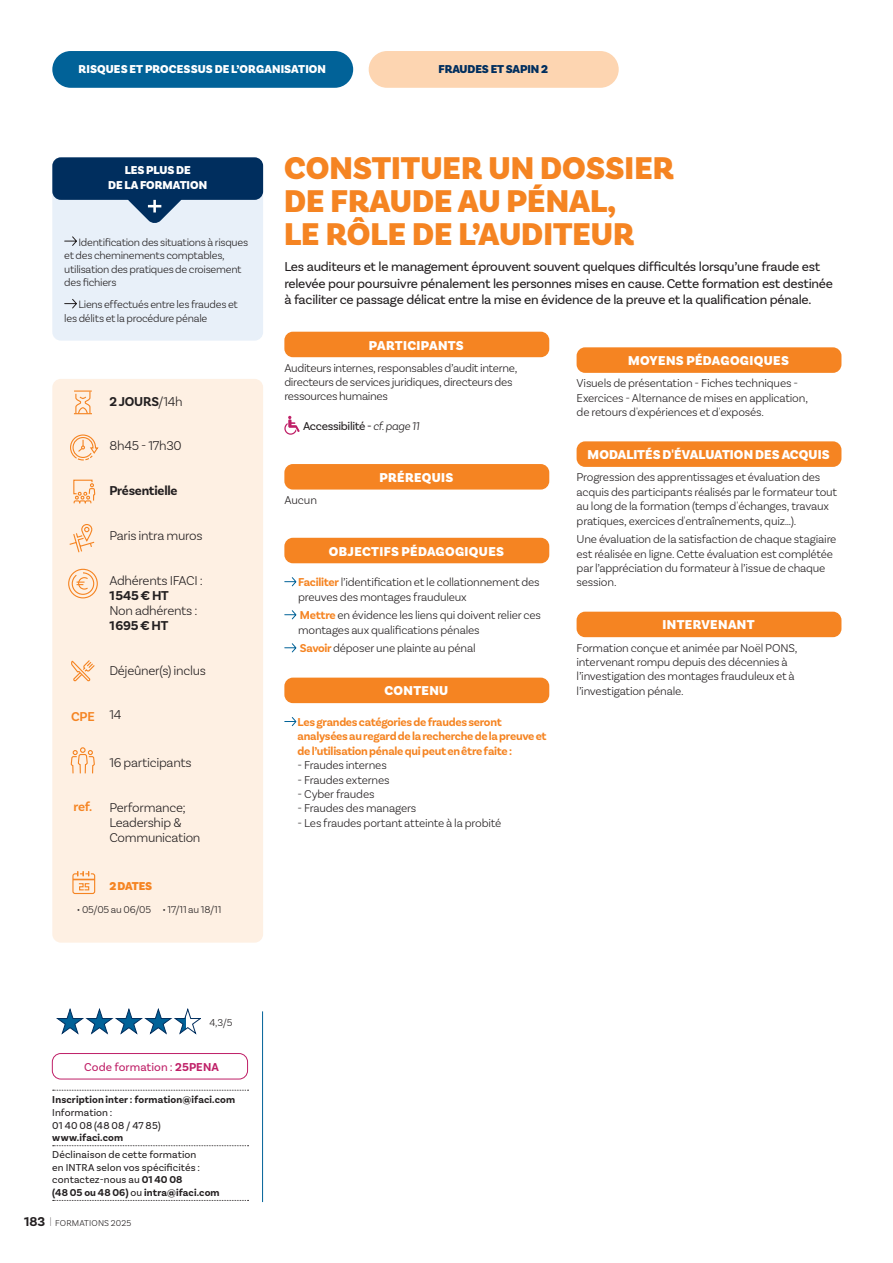
<style>
.page{position:relative;width:893px;height:1263px;background:#fff}
.page>*{position:absolute;margin:0;border:0;box-sizing:border-box;transform-origin:0 0}
.TitreContrInterne{font:900 33px/33px "Basic Sans";color:#f58422}
.Chapo2025{font:13.5px/16.2px "Basic Sans";letter-spacing:-.02em;color:#231f20}
.t1{font:300 13.5px/15px "Basic Sans";letter-spacing:-.02em;color:#231f20}
.t2{font:900 13.5px "Basic Sans";letter-spacing:.025em;color:#fff}
.t3{font:900 13.5px "Basic Sans";letter-spacing:.005em;color:#fff}
.t4{font:700 13.5px "Basic Sans";letter-spacing:-.015em;color:#231f20}
.t5{font:600 13.5px "Basic Sans";letter-spacing:-.02em;color:#f58422}
.TexteCourant2025{font:300 12px/14.4px "Basic Sans";letter-spacing:-.015em;color:#231f20}
.TexteCourant2025-2{font:700 12px/14.4px "Basic Sans";letter-spacing:-.02em;color:#f58422}
.t6{font:900 12px "Basic Sans";letter-spacing:.005em;color:#fff}
.t7{font:12px "Basic Sans";letter-spacing:-.025em;color:#231f20}
.t8{font:12px "Basic Sans";letter-spacing:.005em;color:#bf1f67}
.t9{font:900 12px "Basic Sans";letter-spacing:-.005em;color:#002e5e}
.t10{font:900 12px "Basic Sans";letter-spacing:-.025em;color:#f58422}
.t11{font:300 11.25px/13.5px "Basic Sans";letter-spacing:-.02em;color:#231f20}
.t12{font:700 10.5px/12.6px "Basic Sans";letter-spacing:.01em;color:#231f20}
.t13{font:10.5px/12.6px "Basic Sans";letter-spacing:.01em;color:#231f20}
.t14{font:300 10.5px "Basic Sans";letter-spacing:-.01em;color:#231f20}
.t15{font:300 9px "Basic Sans";letter-spacing:.015em;color:#231f20}
.s1{font-weight:300}
.s2{font-weight:700}
.s3{font-weight:300;font-style:italic}
.s4{font-weight:700;color:#f58422}
.s5{font-weight:400}
.s6{font-weight:700;font-size:13.5px}
.s7{font-weight:100;font-size:13.5px}
</style>
<div class="page">
<div style="left:52px;top:379px;width:211px;height:564px;background:#fef0e3;border-radius:9px"></div>
<hr style="left:262px;top:1011px;width:1px;height:191px;background:#016298">
<svg style="left:53px;top:1090px;width:196px;height:1px"></svg>
<svg style="left:53px;top:1145px;width:196px;height:1px"></svg>
<svg style="left:53px;top:1200px;width:196px;height:1px"></svg>
<div style="left:52px;top:1053px;width:196px;height:26px;border:1px solid #bf1f67;border-radius:9px"></div>
<div style="left:52px;top:157px;width:211px;height:184px;background:#e8f0f9;border-radius:9px"></div>
<div style="left:52px;top:157px;width:211px;height:43px;background:#002e5e;border-radius:9px"></div>
<svg style="left:64px;top:236px;width:13px;height:10px"></svg>
<svg style="left:64px;top:299px;width:13px;height:10px"></svg>
<svg style="left:126px;top:199px;width:57px;height:24px"></svg>
<svg style="left:74px;top:390px;width:18px;height:25px"></svg>
<div style="left:68px;top:569px;width:30px;height:29px;border:1px solid #f58422;border-radius:50%"></div>
<svg style="left:71px;top:572px;width:24px;height:23px"></svg>
<svg style="left:71px;top:747px;width:24px;height:27px"></svg>
<svg style="left:71px;top:660px;width:24px;height:22px"></svg>
<div style="left:284px;top:332px;width:265px;height:25px;background:#f58422;border-radius:9px"></div>
<svg style="left:284px;top:416px;width:16px;height:19px"></svg>
<div style="left:284px;top:464px;width:265px;height:26px;background:#f58422;border-radius:9px"></div>
<div style="left:284px;top:538px;width:265px;height:25px;background:#f58422;border-radius:9px"></div>
<svg style="left:284px;top:577px;width:13px;height:10px"></svg>
<svg style="left:284px;top:610px;width:13px;height:10px"></svg>
<svg style="left:284px;top:643px;width:13px;height:10px"></svg>
<div style="left:284px;top:678px;width:265px;height:25px;background:#f58422;border-radius:9px"></div>
<svg style="left:284px;top:717px;width:13px;height:10px"></svg>
<div style="left:577px;top:347px;width:264px;height:26px;background:#f58422;border-radius:9px"></div>
<div style="left:577px;top:441px;width:264px;height:26px;background:#f58422;border-radius:9px"></div>
<div style="left:577px;top:612px;width:264px;height:25px;background:#f58422;border-radius:9px"></div>
<svg style="left:56px;top:1008px;width:145px;height:27px"></svg>
<svg style="left:69px;top:434px;width:30px;height:119px"></svg>
<div style="left:369px;top:51px;width:250px;height:37px;background:#fdd5b1;border-radius:18px"></div>
<div style="left:52px;top:51px;width:301px;height:37px;background:#016298;border-radius:18px"></div>
<svg style="left:72px;top:871px;width:24px;height:24px"></svg>
<p class="t6" style="left:79px;top:62px;width:249px">RISQUES ET PROCESSUS DE L’ORGANISATION</p>
<p class="t9" style="left:438px;top:62px;width:111px">FRAUDES ET SAPIN 2</p>
<p class="t6" style="left:125px;top:163px;width:67px">LES PLUS DE</p>
<p class="t6" style="left:108px;top:177px;width:100px">DE LA FORMATION</p>
<p class="t11" style="left:64px;top:235px;width:185px;text-indent:14px">Identification des situations à risques et des cheminements comptables, utilisation des pratiques de croisement des fichiers</p>
<p class="t11" style="left:64px;top:298px;width:175px;text-indent:14px">Liens effectués entre les fraudes et les délits et la procédure pénale</p>
<p class="t5" style="left:71px;top:708px;width:25px">CPE</p>
<p class="t5" style="left:74px;top:798px;width:20px">ref.</p>
<p class="t4" style="left:109px;top:393px;width:75px">2 JOURS<span class="s1">/14h</span></p>
<p class="t1" style="left:109px;top:438px;width:74px">8h45 - 17h30</p>
<p class="t4" style="left:109px;top:483px;width:70px">Présentielle</p>
<p class="t1" style="left:109px;top:528px;width:95px">Paris intra muros</p>
<p class="t1" style="left:109px;top:573px;width:95px">Adhérents IFACI :<br><span class="s2">1545 € HT<br></span>Non adhérents :<br><span class="s2">1695 € HT</span></p>
<p class="t1" style="left:109px;top:662px;width:98px">Déjeûner(s) inclus</p>
<p class="t1" style="left:109px;top:707px;width:13px">14</p>
<p class="t1" style="left:109px;top:755px;width:84px">16 participants</p>
<p class="t1" style="left:109px;top:800px;width:93px">Performance;<br>Leadership &amp;<br>Communication</p>
<p class="t10" style="left:109px;top:878px;width:44px">2 DATES</p>
<p class="t14" style="left:77px;top:903px;width:76px">• 05/05 au 06/05</p>
<p class="t14" style="left:162px;top:903px;width:60px">• 17/11 au 18/11</p>
<p class="TitreContrInterne" style="left:284px;top:153px;width:392px">CONSTITUER UN DOSSIER<br>DE FRAUDE AU PÉNAL,<br>LE RÔLE DE L’AUDITEUR</p>
<p class="Chapo2025" style="left:284px;top:259px;width:550px">Les auditeurs et le management éprouvent souvent quelques difficultés lorsqu’une fraude est relevée pour poursuivre pénalement les personnes mises en cause. Cette formation est destinée à faciliter ce passage délicat entre la mise en évidence de la preuve et la qualification pénale.</p>
<p class="t2" style="left:369px;top:337px;width:96px">PARTICIPANTS</p>
<p class="TexteCourant2025" style="left:284px;top:360px;width:234px">Auditeurs internes, responsables d’audit interne, directeurs de services juridiques, directeurs des ressources humaines</p>
<p class="t7" style="left:303px;top:419px;width:118px">Accessibilité - <span class="s3">cf. page 11</span></p>
<p class="t2" style="left:379px;top:469px;width:76px">PRÉREQUIS</p>
<p class="TexteCourant2025" style="left:284px;top:493px;width:34px">Aucun</p>
<p class="t2" style="left:628px;top:352px;width:162px">MOYENS PÉDAGOGIQUES</p>
<p class="TexteCourant2025" style="left:577px;top:376px;width:233px">Visuels de présentation - Fiches techniques -<br>Exercices - Alternance de mises en application, de retours d'expériences et d'exposés.</p>
<p class="t3" style="left:588px;top:446px;width:243px">MODALITÉS D'ÉVALUATION DES ACQUIS</p>
<p class="TexteCourant2025" style="left:577px;top:470px;width:262px">Progression des apprentissages et évaluation des acquis des participants réalisés par le formateur tout au long de la formation (temps d'échanges, travaux pratiques, exercices d'entraînements, quiz…).</p>
<p class="TexteCourant2025" style="left:577px;top:532px;width:261px">Une évaluation de la satisfaction de chaque stagiaire est réalisée en ligne. Cette évaluation est complétée par l’appréciation du formateur à l’issue de chaque session.</p>
<p class="t2" style="left:663px;top:617px;width:93px">INTERVENANT</p>
<p class="TexteCourant2025" style="left:577px;top:640px;width:222px">Formation conçue et animée par Noël PONS, intervenant rompu depuis des décennies à l’investigation des montages frauduleux et à l’investigation pénale.</p>
<p class="t2" style="left:329px;top:543px;width:177px">OBJECTIFS PÉDAGOGIQUES</p>
<p class="TexteCourant2025" style="left:298px;top:575px;width:243px"><span class="s4">Faciliter</span> l’identification et le collationnement des preuves des montages frauduleux</p>
<p class="TexteCourant2025" style="left:298px;top:608px;width:244px"><span class="s4">Mettre</span> en évidence les liens qui doivent relier ces montages aux qualifications pénales</p>
<p class="TexteCourant2025" style="left:300px;top:641px;width:177px"><span class="s4">Savoir</span> déposer une plainte au pénal</p>
<p class="t2" style="left:384px;top:683px;width:65px">CONTENU</p>
<p class="TexteCourant2025-2" style="left:298px;top:715px;width:251px">Les grandes catégories de fraudes seront analysées au regard de la recherche de la preuve et de l’utilisation pénale qui peut en être faite :</p>
<p class="TexteCourant2025" style="left:298px;top:758px;width:91px">- Fraudes internes</p>
<p class="TexteCourant2025" style="left:298px;top:772px;width:94px">- Fraudes externes</p>
<p class="TexteCourant2025" style="left:298px;top:787px;width:78px">- Cyber fraudes</p>
<p class="TexteCourant2025" style="left:298px;top:801px;width:120px">- Fraudes des managers</p>
<p class="TexteCourant2025" style="left:298px;top:815px;width:205px">- Les fraudes portant atteinte à la probité</p>
<p class="t14" style="left:209px;top:1016px;width:25px">4,3/5</p>
<p class="t8" style="left:84px;top:1059px;width:136px">Code formation : <span class="s2">25PENA</span></p>
<p class="t12" style="left:52px;top:1093px;width:184px">Inscription inter : formation@ifaci.com<br><span class="s5">Information :<br>01 40 08 (48 08 / 47 85)<br></span>www.ifaci.com</p>
<p class="t13" style="left:52px;top:1148px;width:149px">Déclinaison de cette formation en INTRA selon vos spécificités :</p>
<p class="t12" style="left:52px;top:1173px;width:169px"><span class="s5">contactez-nous au</span> 01 40 08<br>(48 05 ou 48 06) <span class="s5">ou</span> intra@ifaci.com</p>
<p class="t15" style="left:24px;top:1218px;width:109px"><span class="s6">183</span> <span class="s7">I</span> FORMATIONS 2025</p>
</div>
